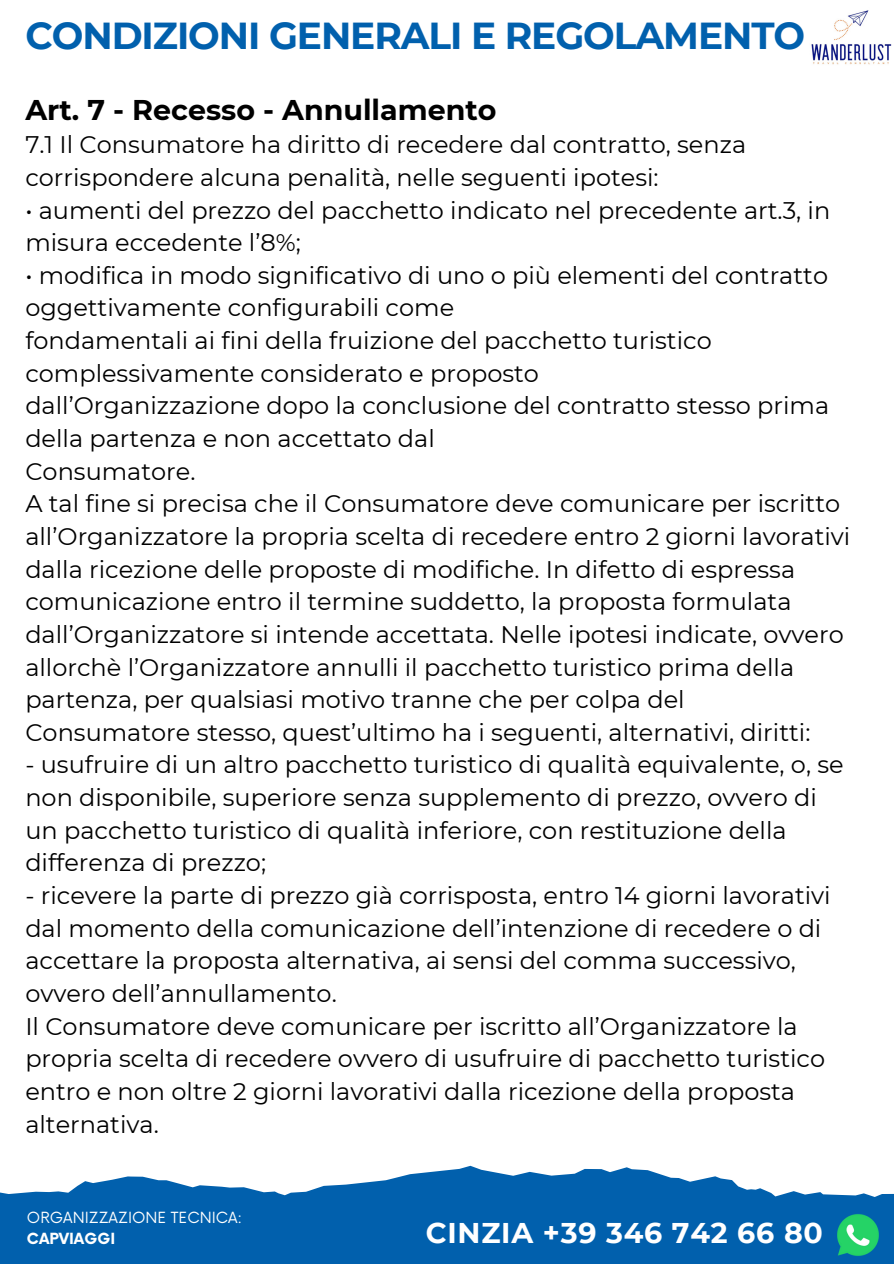
<style>
.page{position:relative;width:894px;height:1264px;background:#fff}
.page>*{position:absolute;margin:0;border:0;box-sizing:border-box;transform-origin:0 0}
.t1{font:700 37.5px "Montserrat";letter-spacing:-.03em;color:#0160ad}
.t2{font:700 28.5px "Montserrat";color:#000}
.t3{font:700 28.5px "Montserrat";letter-spacing:.025em;color:#fff}
.t4{font:24px/32.7px "Montserrat";color:#000}
.t5{font:15px "Now";color:#fff}
.t6{font:700 15px "Now";color:#fff}
</style>
<div class="page">
<svg style="left:0;top:1165px;width:893px;height:98px;fill:#0160ad"></svg>
<img style="left:837px;top:1213px;width:41px;height:42px">
<img style="left:811px;top:10px;width:81px;height:55px">
<p class="t1" style="left:25px;top:12px;width:781px">CONDIZIONI GENERALI E REGOLAMENTO</p>
<h1 class="t2" style="left:25px;top:92px;width:472px">Art. 7 - Recesso - Annullamento</h1>
<h1 class="t4" style="left:25px;top:128px;width:722px">7.1 Il Consumatore ha diritto di recedere dal contratto, senza corrispondere alcuna penalità, nelle seguenti ipotesi:</h1>
<h1 class="t4" style="left:25px;top:193px;width:806px">• aumenti del prezzo del pacchetto indicato nel precedente art.3, in misura eccedente l’8%;</h1>
<h1 class="t4" style="left:25px;top:259px;width:826px">• modifica in modo significativo di uno o più elementi del contratto oggettivamente configurabili come<br>fondamentali ai fini della fruizione del pacchetto turistico complessivamente considerato e proposto<br>dall’Organizzazione dopo la conclusione del contratto stesso prima della partenza e non accettato dal<br>Consumatore.<br>A tal fine si precisa che il Consumatore deve comunicare per iscritto all’Organizzatore la propria scelta di recedere entro 2 giorni lavorativi dalla ricezione delle proposte di modifiche. In difetto di espressa comunicazione entro il termine suddetto, la proposta formulata dall’Organizzatore si intende accettata. Nelle ipotesi indicate, ovvero allorchè l’Organizzatore annulli il pacchetto turistico prima della partenza, per qualsiasi motivo tranne che per colpa del Consumatore stesso, quest’ultimo ha i seguenti, alternativi, diritti:</h1>
<h1 class="t4" style="left:25px;top:748px;width:819px">- usufruire di un altro pacchetto turistico di qualità equivalente, o, se non disponibile, superiore senza supplemento di prezzo, ovvero di un pacchetto turistico di qualità inferiore, con restituzione della differenza di prezzo;</h1>
<h1 class="t4" style="left:25px;top:879px;width:806px">- ricevere la parte di prezzo già corrisposta, entro 14 giorni lavorativi dal momento della comunicazione dell’intenzione di recedere o di accettare la proposta alternativa, ai sensi del comma successivo, ovvero dell’annullamento.<br>Il Consumatore deve comunicare per iscritto all’Organizzatore la propria scelta di recedere ovvero di usufruire di pacchetto turistico entro e non oltre 2 giorni lavorativi dalla ricezione della proposta alternativa.</h1>
<h3 class="t5" style="left:27px;top:1209px;width:217px">ORGANIZZAZIONE TECNICA:</h3>
<p class="t6" style="left:27px;top:1229px;width:90px">CAPVIAGGI</p>
<h2 class="t3" style="left:425px;top:1215px;width:398px">CINZIA +39 346 742 66 80</h2>
</div>
